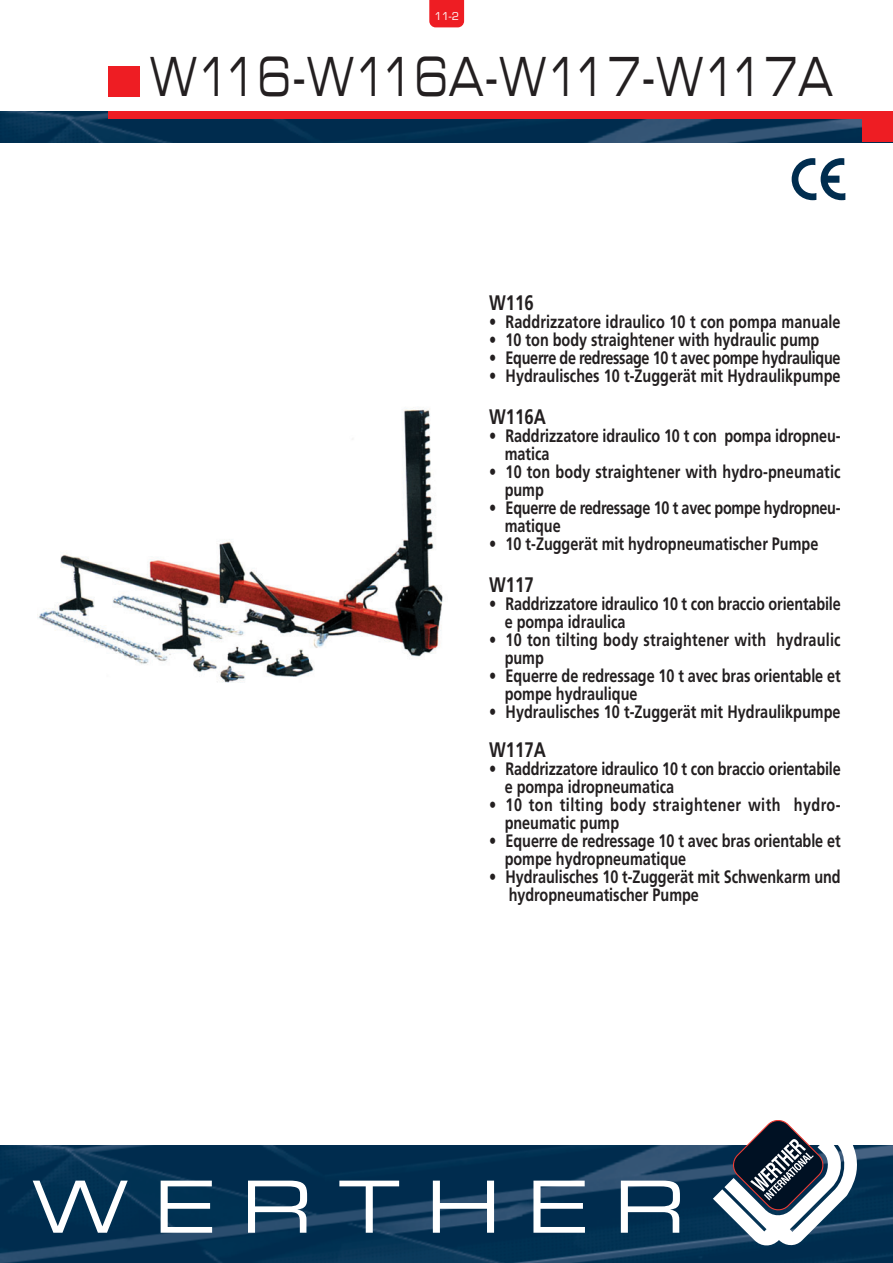
<style>
.page{position:relative;width:893px;height:1263px;background:#fff}
.page>*{position:absolute;margin:0;border:0;box-sizing:border-box;transform-origin:0 0}
.t1{font:54px "Eurostile Extended Two";color:#231f20;scale:.65 1}
.t2{font:700 21px "Frutiger";color:#231f20;scale:.8 1}
.t3{font:700 18px/18px "Frutiger";color:#231f20;scale:.8 1}
.t4{font:700 18px/18px "Frutiger";letter-spacing:-.02em;color:#231f20;scale:.8 1}
.t5{font:700 18px/18px "Frutiger";letter-spacing:.03em;color:#231f20;scale:.8 1}
.t6{font:10.5px "Eurostile";color:#fff}
</style>
<div class="page">
<img style="left:0;top:111px;width:862px;height:31px">
<div style="left:862px;top:111px;width:30px;height:31px;background:#ee1d23"></div>
<div style="left:109px;top:111px;width:783px;height:8px;background:#ee1d23"></div>
<svg style="left:791px;top:158px;width:54px;height:42px"></svg>
<img style="left:0;top:1145px;width:892px;height:118px">
<svg style="left:712px;top:1120px;width:146px;height:128px"></svg>
<svg style="left:33px;top:1181px;width:95px;height:52px"></svg>
<svg style="left:161px;top:1181px;width:51px;height:52px"></svg>
<svg style="left:248px;top:1181px;width:59px;height:52px"></svg>
<svg style="left:339px;top:1181px;width:60px;height:52px"></svg>
<svg style="left:433px;top:1181px;width:61px;height:52px"></svg>
<svg style="left:533px;top:1181px;width:52px;height:52px"></svg>
<svg style="left:620px;top:1181px;width:60px;height:52px"></svg>
<img style="left:38px;top:408px;width:405px;height:275px">
<div style="left:109px;top:66px;width:31px;height:31px;background:#ee1d23"></div>
<svg style="left:429px;top:0;width:35px;height:27px"></svg>
<p class="t6" style="left:434px;top:12px;width:26px">11-2</p>
<h1 class="t1" style="left:150px;top:57px;width:1052px">W116-W116A-W117-W117A</h1>
<p class="t2" style="left:489px;top:295px;width:58px">W116</p>
<p class="t3" style="left:489px;top:315px;width:441px">• Raddrizzatore idraulico 10 t con pompa manuale</p>
<p class="t3" style="left:489px;top:333px;width:414px">• 10 ton body straightener with hydraulic pump</p>
<p class="t4" style="left:489px;top:351px;width:441px">• Equerre de redressage 10 t avec pompe hydraulique</p>
<p class="t3" style="left:489px;top:369px;width:441px">• Hydraulisches 10 t-Zuggerät mit Hydraulikpumpe</p>
<p class="t2" style="left:489px;top:409px;width:73px">W116A</p>
<p class="t3" style="left:504px;top:429px;width:421px;text-indent:-16px">• Raddrizzatore idraulico 10 t con pompa idropneu&shy;matica</p>
<p class="t3" style="left:504px;top:465px;width:421px;text-indent:-16px">• 10 ton body straightener with hydro-pneumatic pump</p>
<p class="t4" style="left:504px;top:501px;width:421px;text-indent:-16px">• Equerre de redressage 10 t avec pompe hydropneu&shy;matique</p>
<p class="t3" style="left:489px;top:537px;width:413px">• 10 t-Zuggerät mit hydropneumatischer Pumpe</p>
<p class="t2" style="left:489px;top:577px;width:58px">W117</p>
<p class="t3" style="left:504px;top:597px;width:421px;text-indent:-16px">• Raddrizzatore idraulico 10 t con braccio orientabile e pompa idraulica</p>
<p class="t3" style="left:504px;top:633px;width:421px;text-indent:-16px">• 10 ton tilting body straightener with hydraulic pump</p>
<p class="t3" style="left:504px;top:669px;width:421px;text-indent:-16px">• Equerre de redressage 10 t avec bras orientable et pompe hydraulique</p>
<p class="t3" style="left:489px;top:705px;width:441px">• Hydraulisches 10 t-Zuggerät mit Hydraulikpumpe</p>
<p class="t2" style="left:489px;top:742px;width:73px">W117A</p>
<p class="t3" style="left:504px;top:762px;width:421px;text-indent:-16px">• Raddrizzatore idraulico 10 t con braccio orientabile e pompa idropneumatica</p>
<p class="t5" style="left:504px;top:798px;width:421px;text-indent:-16px">• 10 ton tilting body straightener with hydro&shy;pneumatic pump</p>
<p class="t3" style="left:504px;top:834px;width:421px;text-indent:-16px">• Equerre de redressage 10 t avec bras orientable et pompe hydropneumatique</p>
<p class="t3" style="left:508px;top:870px;width:416px;text-indent:-20px">• Hydraulisches 10 t-Zuggerät mit Schwenkarm und hydropneumatischer Pumpe</p>
</div>
